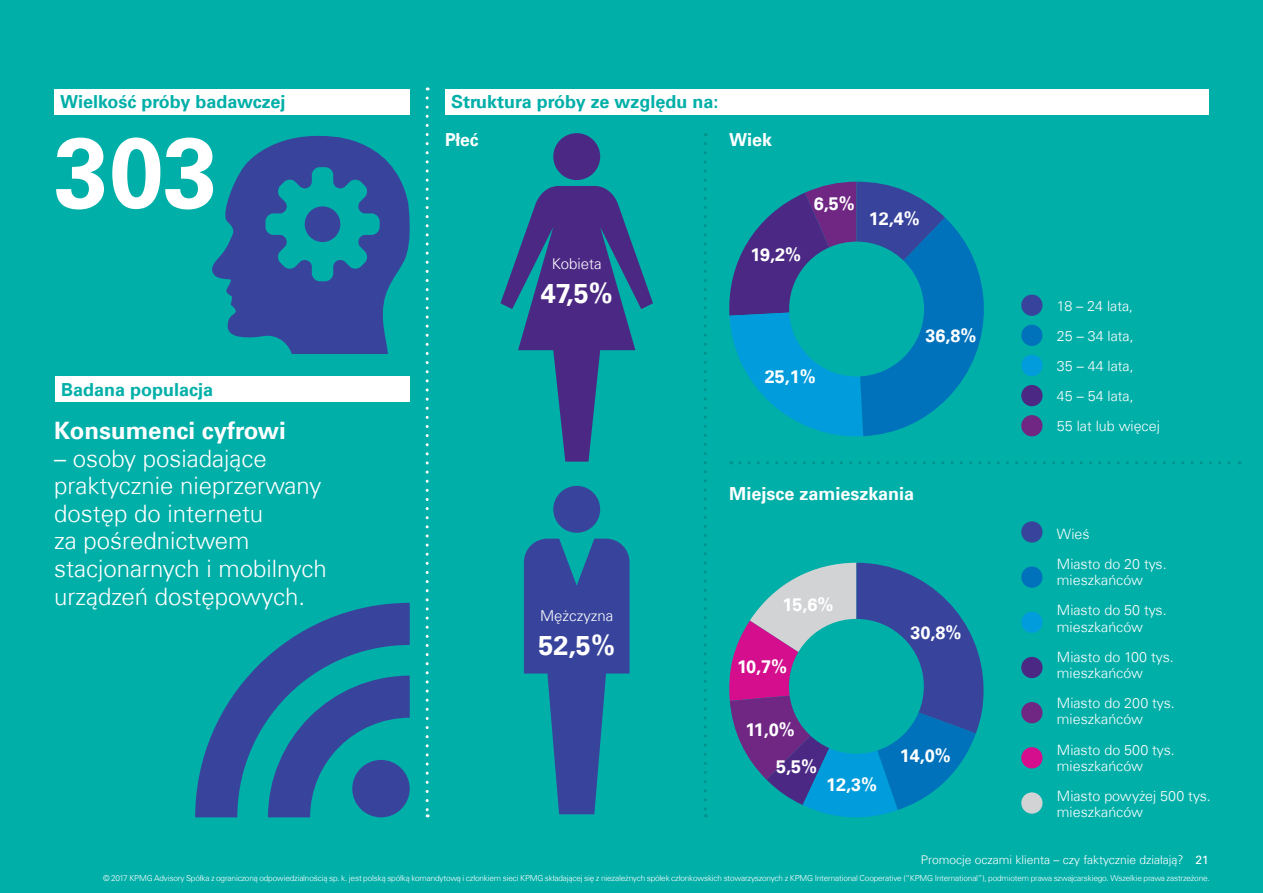
<style>
.page{position:relative;width:1263px;height:893px;background:#00afa8}
.page>*{position:absolute;margin:0;border:0;box-sizing:border-box;transform-origin:0 0}
.t1{font:700 99.6px "Universfor KPMG";color:#fff}
.t2{font:700 27px "Universfor KPMG";color:#fff}
.t3{font:300 24px/27.6px "Universfor KPMG";color:#fff}
.t4{font:700 24px "Universfor KPMG";color:#fff}
.t5{font:700 18px "Universfor KPMG";color:#fff}
.t6{font:700 18px "Universfor KPMG";color:#00afa8}
.t7{font:300 15px "Universfor KPMG";color:#fff}
.t8{font:300 14.25px/30px "Universfor KPMG";color:#fff}
.t9{font:300 12px "Universfor KPMG";color:#fff}
.t10{font:300 8.25px "Universfor KPMG";letter-spacing:-.02em;color:#fff}
.s1{font-weight:400}
</style>
<div class="page">
<div style="left:553px;top:133px;width:47px;height:47px;background:#4b2884;border-radius:50%"></div>
<svg style="left:500px;top:186px;width:153px;height:276px"></svg>
<div style="left:445px;top:89px;width:764px;height:25px;background:#fff"></div>
<div style="left:54px;top:89px;width:356px;height:25px;background:#fff"></div>
<div style="left:553px;top:486px;width:47px;height:47px;background:#38449c;border-radius:50%"></div>
<svg style="left:524px;top:539px;width:105px;height:275px"></svg>
<svg style="left:704px;top:144px;width:3px;height:673px"></svg>
<svg style="left:729px;top:182px;width:255px;height:255px"></svg>
<div style="left:789px;top:242px;width:135px;height:134px;background:#00afa8;border-radius:50%"></div>
<div style="left:1021px;top:415px;width:21px;height:21px;background:#702784;border-radius:50%"></div>
<div style="left:1021px;top:295px;width:21px;height:21px;background:#38449c;border-radius:50%"></div>
<div style="left:1021px;top:325px;width:21px;height:21px;background:#0072bc;border-radius:50%"></div>
<div style="left:1021px;top:355px;width:21px;height:21px;background:#009cdc;border-radius:50%"></div>
<div style="left:1021px;top:385px;width:21px;height:21px;background:#4b2884;border-radius:50%"></div>
<svg style="left:740px;top:461px;width:500px;height:3px"></svg>
<div style="left:1021px;top:792px;width:21px;height:22px;background:#d1d3d4;border-radius:50%"></div>
<div style="left:1021px;top:612px;width:21px;height:21px;background:#009cdc;border-radius:50%"></div>
<div style="left:1021px;top:566px;width:21px;height:22px;background:#0072bc;border-radius:50%"></div>
<div style="left:1021px;top:521px;width:21px;height:22px;background:#38449c;border-radius:50%"></div>
<div style="left:1021px;top:657px;width:21px;height:21px;background:#4b2884;border-radius:50%"></div>
<div style="left:1021px;top:702px;width:21px;height:21px;background:#702784;border-radius:50%"></div>
<div style="left:1021px;top:747px;width:21px;height:21px;background:#d40e8c;border-radius:50%"></div>
<svg style="left:729px;top:563px;width:254px;height:255px"></svg>
<div style="left:789px;top:619px;width:135px;height:135px;background:#00afa8;border-radius:50%"></div>
<svg style="left:426px;top:98px;width:3px;height:719px"></svg>
<svg style="left:212px;top:135px;width:198px;height:219px"></svg>
<div style="left:55px;top:376px;width:355px;height:25px;background:#fff"></div>
<svg style="left:195px;top:603px;width:215px;height:214px"></svg>
<svg style="left:268px;top:676px;width:142px;height:141px"></svg>
<h3 class="t6" style="left:60px;top:91px;width:227px">Wielkość próby badawczej</h3>
<h3 class="t6" style="left:451px;top:91px;width:269px">Struktura próby ze względu na:</h3>
<h3 class="t5" style="left:445px;top:129px;width:35px">Płeć</h3>
<h1 class="t1" style="left:54px;top:114px;width:165px">303</h1>
<h3 class="t7" style="left:552px;top:254px;width:51px">Kobieta</h3>
<h3 class="t6" style="left:61px;top:378px;width:154px">Badana populacja</h3>
<h3 class="t4" style="left:54px;top:416px;width:233px">Konsumenci cyfrowi</h3>
<h3 class="t3" style="left:54px;top:444px;width:274px">– osoby posiadające praktycznie nieprzerwany dostęp do internetu<br>za pośrednictwem stacjonarnych i mobilnych urządzeń dostępowych.</h3>
<h2 class="t2" style="left:541px;top:278px;width:73px">47,5%</h2>
<h3 class="t7" style="left:540px;top:606px;width:75px">Mężczyzna</h3>
<h2 class="t2" style="left:538px;top:630px;width:78px">52,5%</h2>
<h3 class="t5" style="left:729px;top:129px;width:45px">Wiek</h3>
<h3 class="t5" style="left:814px;top:193px;width:43px">6,5%</h3>
<h3 class="t5" style="left:750px;top:244px;width:52px">19,2%</h3>
<h3 class="t5" style="left:869px;top:208px;width:53px">12,4%</h3>
<h3 class="t5" style="left:765px;top:366px;width:53px">25,1%</h3>
<h3 class="t5" style="left:925px;top:325px;width:53px">36,8%</h3>
<h3 class="t5" style="left:729px;top:483px;width:186px">Miejsce zamieszkania</h3>
<h3 class="t5" style="left:782px;top:594px;width:53px">15,6%</h3>
<h3 class="t5" style="left:737px;top:656px;width:51px">10,7%</h3>
<h3 class="t5" style="left:910px;top:622px;width:53px">30,8%</h3>
<h3 class="t5" style="left:745px;top:719px;width:51px">11,0%</h3>
<h3 class="t5" style="left:776px;top:756px;width:43px">5,5%</h3>
<h3 class="t5" style="left:826px;top:773px;width:53px">12,3%</h3>
<h3 class="t5" style="left:900px;top:745px;width:53px">14,0%</h3>
<h3 class="t8" style="left:1057px;top:291px;width:104px">18 – 24 lata,<br>25 – 34 lata,<br>35 – 44 lata,<br>45 – 54 lata,<br>55 lat lub więcej</h3>
<h3 class="t8" style="left:1057px;top:519px;width:111px">Wieś<br>Miasto do 20 tys.</h3>
<h3 class="t8" style="left:1057px;top:565px;width:111px">mieszkańców<br>Miasto do 50 tys.</h3>
<h3 class="t8" style="left:1057px;top:611px;width:118px">mieszkańców<br>Miasto do 100 tys.</h3>
<h3 class="t8" style="left:1057px;top:658px;width:119px">mieszkańców<br>Miasto do 200 tys.</h3>
<h3 class="t8" style="left:1057px;top:704px;width:119px">mieszkańców<br>Miasto do 500 tys.</h3>
<h3 class="t8" style="left:1057px;top:751px;width:156px">mieszkańców<br>Miasto powyżej 500 tys.</h3>
<h3 class="t8" style="left:1057px;top:797px;width:88px">mieszkańców</h3>
<h3 class="t9" style="left:921px;top:852px;width:289px">Promocje oczami klienta – czy faktycznie działają? <span class="s1">21</span></h3>
<p class="t10" style="left:103px;top:873px;width:1108px">© 2017 KPMG Advisory Spółka z ograniczoną odpowiedzialnością sp. k. jest polską spółką komandytową i członkiem sieci KPMG składającej się z niezależnych spółek członkowskich stowarzyszonych z KPMG International Cooperative (“KPMG International”), podmiotem prawa szwajcarskiego. Wszelkie prawa zastrzeżone.</p>
</div>
